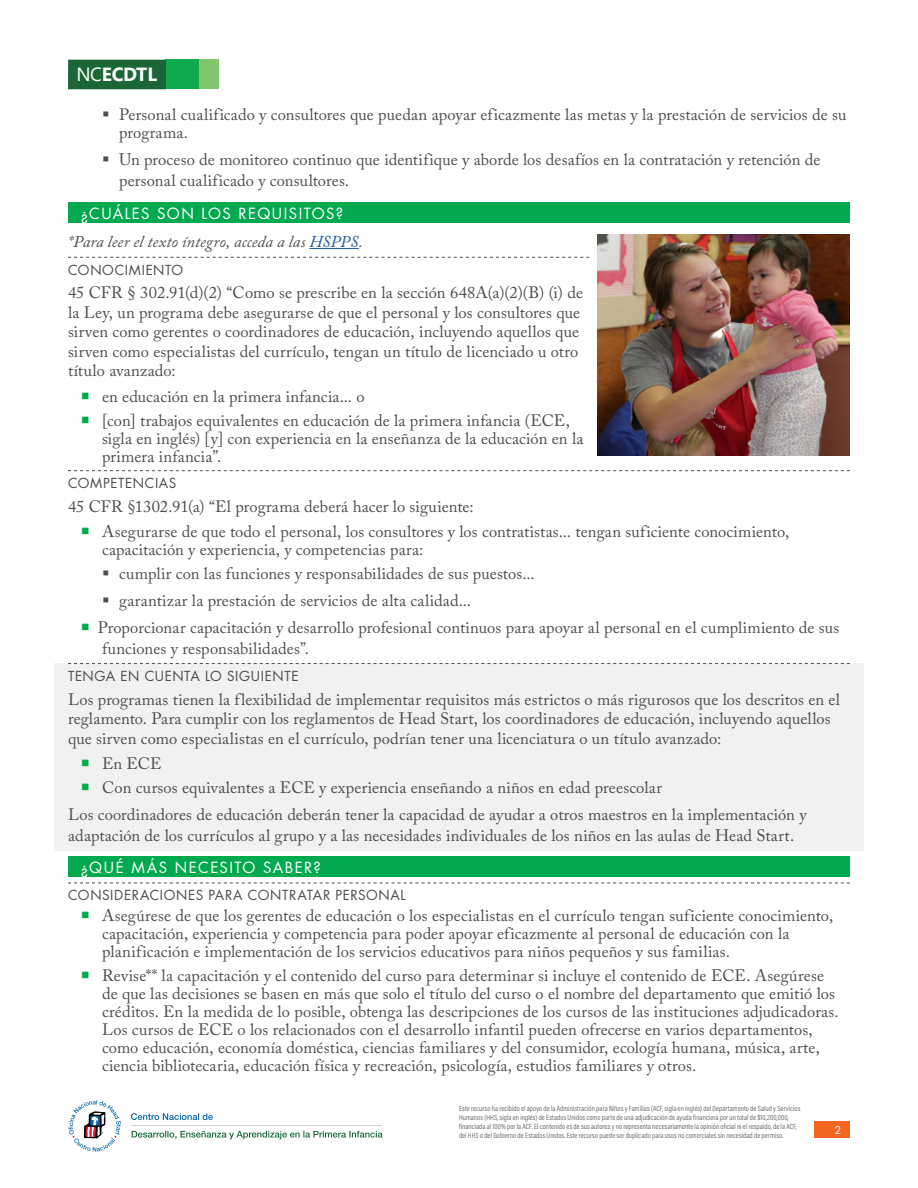
<style>
.page{position:relative;width:918px;height:1188px;background:#fff}
.page>*{position:absolute;margin:0;border:0;box-sizing:border-box;transform-origin:0 0}
.t1{font:700 19.05px "Segoe UI";letter-spacing:-.01em;color:#fff}
.t2{font:16.5px/18px "Adobe Caslon Pro";letter-spacing:.005em;color:#4d4d4f}
.t3{font:italic 16.5px "Adobe Caslon Pro";color:#4d4d4f}
.t4{font:15px "Futura Std";letter-spacing:.095em;color:#fff}
.t5{font:13.5px "Futura Std";letter-spacing:.045em;color:#4d4d4f}
.t6{font:10.5px "Futura Std";color:#fff}
.t7{font:300 7.5px/9px "Acumin Pro Cond";letter-spacing:.01em;color:#4d4d4f}
.s1{font-weight:400}
.s2{color:#215e9e}
</style>
<div class="page">
<div style="left:814px;top:1122px;width:36px;height:16px;background:#f26522"></div>
<div style="left:199px;top:60px;width:20px;height:29px;background:#81c56e"></div>
<div style="left:166px;top:60px;width:33px;height:29px;background:#0fa94e"></div>
<div style="left:68px;top:60px;width:98px;height:29px;background:#1a6636"></div>
<svg style="left:131px;top:1113px;width:82px;height:7px"></svg>
<hr style="left:131px;top:1125px;width:251px;height:1px;background:#d1d2d4">
<svg style="left:132px;top:1131px;width:251px;height:8px"></svg>
<svg style="left:68px;top:1100px;width:53px;height:52px"></svg>
<div style="left:54px;top:663px;width:810px;height:187px;background:#f1f1f2"></div>
<hr style="left:309px;top:248px;width:50px;height:1px;background:#215e9e">
<svg style="left:68px;top:257px;width:521px;height:1px"></svg>
<svg style="left:68px;top:470px;width:782px;height:1px"></svg>
<svg style="left:68px;top:663px;width:782px;height:1px"></svg>
<svg style="left:68px;top:883px;width:782px;height:1px"></svg>
<div style="left:68px;top:203px;width:782px;height:20px;background:#02a94f"></div>
<img style="left:598px;top:234px;width:252px;height:222px">
<div style="left:68px;top:856px;width:782px;height:21px;background:#02a94f"></div>
<p class="t1" style="left:76px;top:56px;width:82px"><span class="s1">NC</span>ECDTL</p>
<p class="t2" style="left:119px;top:105px;width:729px">Personal cualificado y consultores que puedan apoyar eficazmente las metas y la prestación de servicios de su programa.</p>
<p class="t2" style="left:119px;top:148px;width:703px;line-height:21.6px">Un proceso de monitoreo continuo que identifique y aborde los desafíos en la contratación y retención de personal cualificado y consultores.</p>
<h2 class="t4" style="left:81px;top:204px;width:264px">¿CUÁLES SON LOS REQUISITOS?</h2>
<p class="t3" style="left:68px;top:232px;width:297px">*Para leer el texto íntegro, acceda a las <span class="s2">HSPPS</span>.</p>
<h3 class="t5" style="left:68px;top:261px;width:117px">CONOCIMIENTO</h3>
<p class="t2" style="left:68px;top:283px;width:517px;line-height:19.5px">45 CFR § 302.91(d)(2) “Como se prescribe en la sección 648A(a)(2)(B) (i) de la Ley, un programa debe asegurarse de que el personal y los consultores que sirven como gerentes o coordinadores de educación, incluyendo aquellos que sirven como especialistas del currículo, tengan un título de licenciado u otro título avanzado:</p>
<p class="t2" style="left:102px;top:387px;width:264px">en educación en la primera infancia... o</p>
<p class="t2" style="left:102px;top:411px;width:483px">[con] trabajos equivalentes en educación de la primera infancia (ECE, sigla en inglés) [y] con experiencia en la enseñanza de la educación en la primera infancia”.</p>
<h3 class="t5" style="left:68px;top:474px;width:110px">COMPETENCIAS</h3>
<p class="t2" style="left:68px;top:497px;width:407px">45 CFR §1302.91(a) “El programa deberá hacer lo siguiente:</p>
<p class="t2" style="left:102px;top:522px;width:689px">Asegurarse de que todo el personal, los consultores y los contratistas... tengan suficiente conocimiento, capacitación y experiencia, y competencias para:</p>
<p class="t2" style="left:119px;top:565px;width:417px">cumplir con las funciones y responsabilidades de sus puestos...</p>
<p class="t2" style="left:119px;top:592px;width:353px">garantizar la prestación de servicios de alta calidad...</p>
<p class="t2" style="left:98px;top:616px;width:743px;line-height:21.6px">Proporcionar capacitación y desarrollo profesional continuos para apoyar al personal en el cumplimiento de sus funciones y responsabilidades”.</p>
<h3 class="t5" style="left:68px;top:667px;width:232px">TENGA EN CUENTA LO SIGUIENTE</h3>
<p class="t2" style="left:68px;top:689px;width:773px;line-height:19.5px">Los programas tienen la flexibilidad de implementar requisitos más estrictos o más rigurosos que los descritos en el reglamento. Para cumplir con los reglamentos de Head Start, los coordinadores de educación, incluyendo aquellos que sirven como especialistas en el currículo, podrían tener una licenciatura o un título avanzado:</p>
<p class="t2" style="left:102px;top:754px;width:61px">En ECE</p>
<p class="t2" style="left:102px;top:778px;width:561px">Con cursos equivalentes a ECE y experiencia enseñando a niños en edad preescolar</p>
<p class="t2" style="left:68px;top:803px;width:740px;line-height:21.6px">Los coordinadores de educación deberán tener la capacidad de ayudar a otros maestros en la implementación y adaptación de los currículos al grupo y a las necesidades individuales de los niños en las aulas de Head Start.</p>
<h2 class="t4" style="left:81px;top:857px;width:241px">¿QUÉ MÁS NECESITO SABER?</h2>
<h3 class="t5" style="left:68px;top:887px;width:339px">CONSIDERACIONES PARA CONTRATAR PERSONAL</h3>
<p class="t2" style="left:102px;top:907px;width:733px">Asegúrese de que los gerentes de educación o los especialistas en el currículo tengan suficiente conocimiento, capacitación, experiencia y competencia para poder apoyar eficazmente al personal de educación con la planificación e implementación de los servicios educativos para niños pequeños y sus familias.</p>
<p class="t2" style="left:102px;top:967px;width:738px">Revise** la capacitación y el contenido del curso para determinar si incluye el contenido de ECE. Asegúrese de que las decisiones se basen en más que solo el título del curso o el nombre del departamento que emitió los créditos. En la medida de lo posible, obtenga las descripciones de los cursos de las instituciones adjudicadoras.<br>Los cursos de ECE o los relacionados con el desarrollo infantil pueden ofrecerse en varios departamentos, como educación, economía doméstica, ciencias familiares y del consumidor, ecología humana, música, arte, ciencia bibliotecaria, educación física y recreación, psicología, estudios familiares y otros.</p>
<p class="t7" style="left:459px;top:1104px;width:343px">Este recurso ha recibido el apoyo de la Administración para Niños y Familias (ACF, sigla en inglés) del Departamento de Salud y Servicios Humanos (HHS, sigla en inglés) de Estados Unidos como parte de una adjudicación de ayuda financiera por un total de $10,200,000, financiada al 100% por la ACF. El contenido es de sus autores y no representa necesariamente la opinión oficial ni el respaldo, de la ACF, del HHS o del Gobierno de Estados Unidos. Este recurso puede ser duplicado para usos no comerciales sin necesidad de permiso.</p>
<p class="t6" style="left:835px;top:1124px;width:8px">2</p>
</div>
